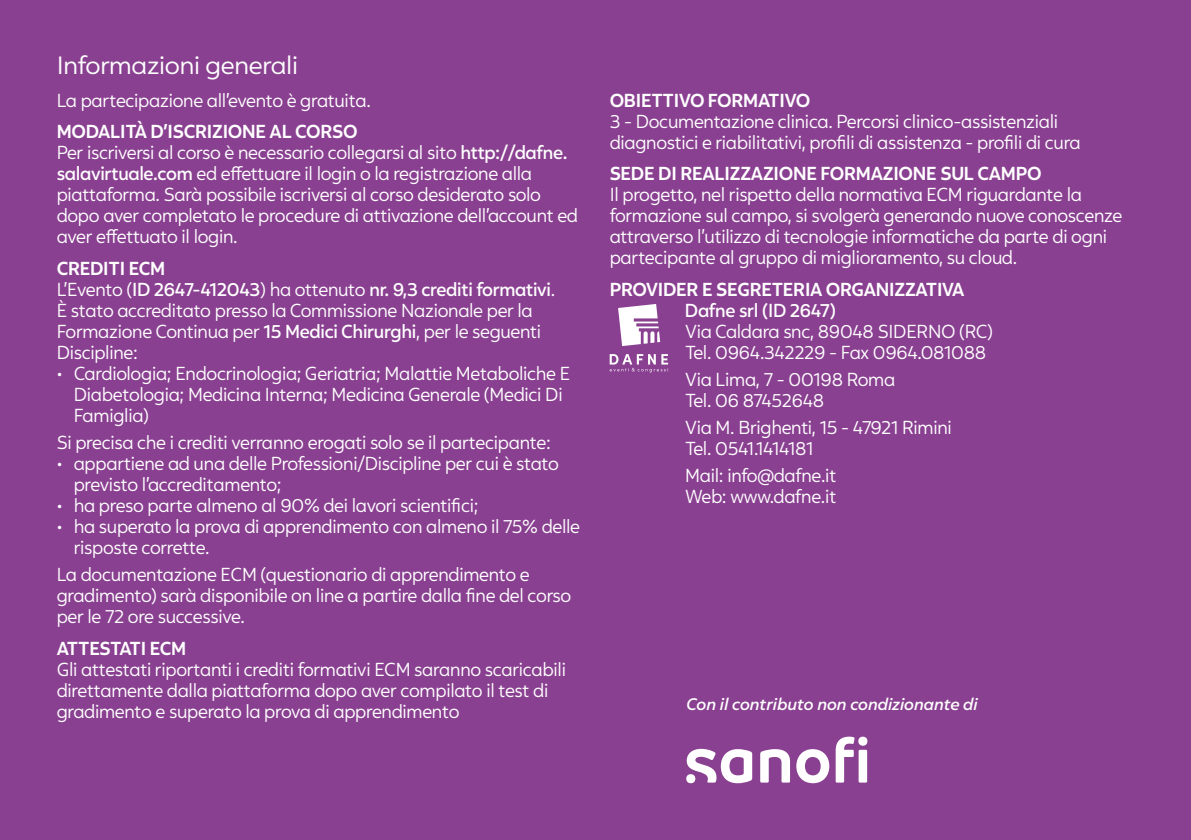
<style>
.page{position:relative;width:1191px;height:840px;background:#fff}
.page>*{position:absolute;margin:0;border:0;box-sizing:border-box;transform-origin:0 0}
.t1{font:24px "Rupert";letter-spacing:-.01em;color:#fff}
.t2{font:18px/21px "Rupert";letter-spacing:-.015em;color:#fff;scale:.95 1}
.t3{font:700 18px "Rupert";letter-spacing:-.015em;color:#fff;scale:.95 1}
.t4{font:500 18px "Rupert";letter-spacing:-.015em;color:#fff;scale:.95 1}
.t5{font:italic 500 16px "Rupert";color:#fff}
.s1{font-weight:700}
.s2{font-weight:500}
</style>
<div class="page">
<div style="left:0;top:0;width:1191px;height:839px;background:#8a4091"></div>
<svg style="left:609px;top:354px;width:59px;height:18px"></svg>
<svg style="left:618px;top:304px;width:42px;height:42px"></svg>
<svg style="left:686px;top:748px;width:66px;height:34px"></svg>
<svg style="left:760px;top:749px;width:30px;height:33px"></svg>
<svg style="left:796px;top:749px;width:33px;height:33px"></svg>
<div style="left:858px;top:749px;width:9px;height:33px;background:#fff"></div>
<svg style="left:835px;top:736px;width:19px;height:46px"></svg>
<svg style="left:686px;top:773px;width:9px;height:9px"></svg>
<div style="left:858px;top:736px;width:9px;height:9px;background:#fff;border-radius:50%"></div>
<h1 class="t1" style="left:57px;top:47px;width:243px">Informazioni generali</h1>
<p class="t2" style="left:57px;top:88px;width:332px">La partecipazione all’evento è gratuita.</p>
<p class="t2" style="left:57px;top:119px;width:550px"><span class="s1">MODALITÀ D’ISCRIZIONE AL CORSO<br></span>Per iscriversi al corso è necessario collegarsi al sito <span class="s2">http://dafne. salavirtuale.com</span> ed effettuare il login o la registrazione alla piattaforma. Sarà possibile iscriversi al corso desiderato solo dopo aver completato le procedure di attivazione dell’account ed aver effettuato il login.</p>
<p class="t2" style="left:57px;top:256px;width:526px"><span class="s1">CREDITI ECM<br></span>L’Evento (<span class="s2">ID 2647-412043</span>) ha ottenuto <span class="s2">nr. 9,3 crediti formativi</span>.<br>È stato accreditato presso la Commissione Nazionale per la Formazione Continua per <span class="s2">15 Medici Chirurghi</span>, per le seguenti Discipline:</p>
<p class="t2" style="left:74px;top:361px;width:524px;text-indent:-17px">• Cardiologia; Endocrinologia; Geriatria; Malattie Metaboliche E<br>Diabetologia; Medicina Interna; Medicina Generale (Medici Di<br>Famiglia)</p>
<p class="t2" style="left:57px;top:430px;width:521px">Si precisa che i crediti verranno erogati solo se il partecipante:</p>
<p class="t2" style="left:74px;top:451px;width:512px;text-indent:-17px">• appartiene ad una delle Professioni/Discipline per cui è stato previsto l’accreditamento;</p>
<p class="t2" style="left:57px;top:493px;width:445px">• ha preso parte almeno al 90% dei lavori scientifici;</p>
<p class="t2" style="left:74px;top:514px;width:534px;text-indent:-17px">• ha superato la prova di apprendimento con almeno il 75% delle risposte corrette.</p>
<p class="t2" style="left:57px;top:562px;width:543px">La documentazione ECM (questionario di apprendimento e gradimento) sarà disponibile on line a partire dalla fine del corso per le 72 ore successive.</p>
<p class="t3" style="left:57px;top:633px;width:138px">ATTESTATI ECM</p>
<p class="t2" style="left:57px;top:656px;width:537px">Gli attestati riportanti i crediti formativi ECM saranno scaricabili direttamente dalla piattaforma dopo aver compilato il test di gradimento e superato la prova di apprendimento</p>
<p class="t3" style="left:609px;top:86px;width:213px">OBIETTIVO FORMATIVO</p>
<p class="t2" style="left:609px;top:109px;width:497px">3 - Documentazione clinica. Percorsi clinico-assistenziali diagnostici e riabilitativi, profili di assistenza - profili di cura</p>
<p class="t3" style="left:609px;top:159px;width:456px">SEDE DI REALIZZAZIONE FORMAZIONE SUL CAMPO</p>
<p class="t2" style="left:609px;top:183px;width:541px">Il progetto, nel rispetto della normativa ECM riguardante la formazione sul campo, si svolgerà generando nuove conoscenze attraverso l’utilizzo di tecnologie informatiche da parte di ogni partecipante al gruppo di miglioramento, su cloud.</p>
<p class="t3" style="left:609px;top:275px;width:375px">PROVIDER E SEGRETERIA ORGANIZZATIVA</p>
<p class="t4" style="left:685px;top:296px;width:160px">Dafne srl (ID 2647)</p>
<p class="t2" style="left:685px;top:319px;width:326px">Via Caldara snc, 89048 SIDERNO (RC)<br>Tel. 0964.342229 - Fax 0964.081088</p>
<p class="t2" style="left:685px;top:367px;width:222px">Via Lima, 7 - 00198 Roma<br>Tel. 06 87452648</p>
<p class="t2" style="left:685px;top:415px;width:282px">Via M. Brighenti, 15 - 47921 Rimini<br>Tel. 0541.1414181</p>
<p class="t2" style="left:685px;top:463px;width:161px">Mail: info@dafne.it<br>Web: www.dafne.it</p>
<p class="t5" style="left:686px;top:691px;width:293px">Con il contributo non condizionante di</p>
</div>
